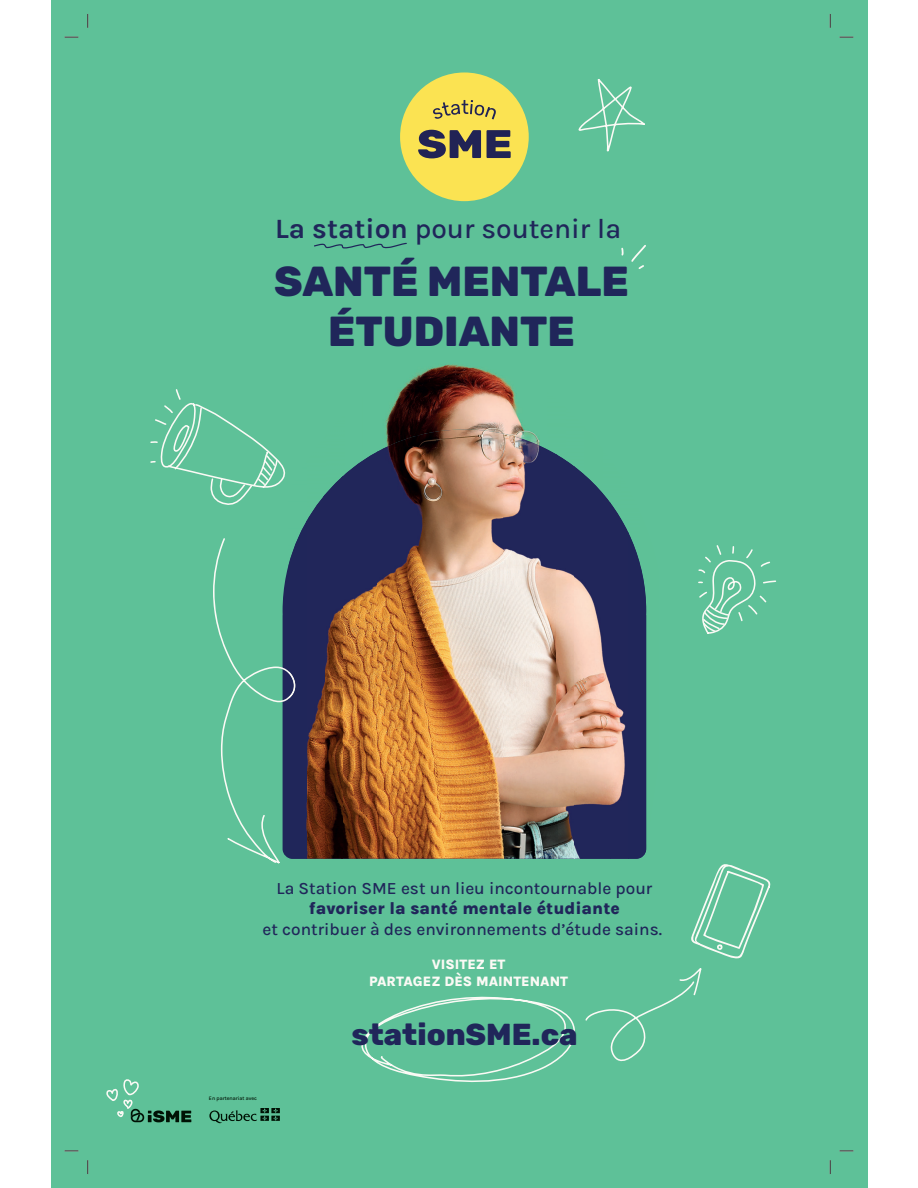
<style>
.page{position:relative;width:918px;height:1188px;background:#fff}
.page>*{position:absolute;margin:0;border:0;box-sizing:border-box;transform-origin:0 0}
.t1{font:800 42px/50.4px "Rubik";color:#20265a;text-align:center}
.t2{font:800 30.3px "Rubik";color:#20265a}
.t3{font:500 28.05px "Karla";color:#20265a}
.t4{font:500 17.1px "Karla";color:#20265a}
.t5{font:800 17.1px "Karla";color:#20265a}
.t6{font:800 13.95px/16.8px "Karla";color:#fbfaf5;text-align:center}
.t7{font:500 5.25px "Karla";color:#001104}
.s1{font-weight:700}
</style>
<div class="page">
<div style="left:51px;top:0;width:816px;height:1188px;background:#5ec198"></div>
<div style="left:400px;top:72px;width:129px;height:129px;background:#fbe352;border-radius:50%"></div>
<svg style="left:433px;top:100px;width:63px;height:19px"></svg>
<svg style="left:418px;top:130px;width:63px;height:28px"></svg>
<svg style="left:487px;top:130px;width:24px;height:28px"></svg>
<svg style="left:150px;top:389px;width:136px;height:116px"></svg>
<svg style="left:698px;top:545px;width:79px;height:89px"></svg>
<svg style="left:578px;top:79px;width:67px;height:73px"></svg>
<svg style="left:361px;top:996px;width:214px;height:87px"></svg>
<svg style="left:213px;top:538px;width:75px;height:326px"></svg>
<svg style="left:631px;top:245px;width:15px;height:24px"></svg>
<svg style="left:621px;top:247px;width:3px;height:9px"></svg>
<svg style="left:691px;top:864px;width:80px;height:95px"></svg>
<svg style="left:585px;top:968px;width:117px;height:94px"></svg>
<svg style="left:314px;top:242px;width:93px;height:7px"></svg>
<svg style="left:209px;top:1108px;width:71px;height:15px"></svg>
<svg style="left:107px;top:1079px;width:84px;height:43px"></svg>
<img style="left:385px;top:364px;width:138px;height:65px">
<img style="left:646px;top:604px;width:1px;height:247px">
<img style="left:378px;top:429px;width:179px;height:430px">
<img style="left:342px;top:451px;width:36px;height:408px">
<img style="left:557px;top:454px;width:18px;height:405px">
<img style="left:324px;top:477px;width:18px;height:382px">
<img style="left:575px;top:467px;width:35px;height:392px">
<img style="left:306px;top:496px;width:18px;height:363px">
<img style="left:610px;top:502px;width:18px;height:357px">
<div style="left:288px;top:522px;width:18px;height:337px;background:#20265a"></div>
<img style="left:628px;top:532px;width:18px;height:327px">
<img style="left:288px;top:671px;width:7px;height:28px">
<svg style="left:65px;top:37px;width:13px;height:1px"></svg>
<svg style="left:840px;top:37px;width:13px;height:1px"></svg>
<svg style="left:65px;top:1151px;width:13px;height:1px"></svg>
<svg style="left:840px;top:1151px;width:13px;height:1px"></svg>
<svg style="left:87px;top:14px;width:1px;height:14px"></svg>
<svg style="left:87px;top:1160px;width:1px;height:14px"></svg>
<svg style="left:830px;top:14px;width:1px;height:14px"></svg>
<svg style="left:830px;top:1160px;width:1px;height:14px"></svg>
<h3 class="t3" style="left:275px;top:212px;width:348px"><span class="s1">La station</span> pour soutenir la</h3>
<h1 class="t1" style="left:274px;top:257px;width:356px">SANTÉ MENTALE<br>ÉTUDIANTE</h1>
<p class="t4" style="left:276px;top:878px;width:377px">La Station SME est un lieu incontournable pour</p>
<p class="t5" style="left:309px;top:899px;width:312px">favoriser la santé mentale étudiante</p>
<p class="t4" style="left:262px;top:919px;width:401px">et contribuer à des environnements d’étude sains.</p>
<p class="t6" style="left:369px;top:956px;width:201px">VISITEZ ET<br>PARTAGEZ DÈS MAINTENANT</p>
<h2 class="t2" style="left:351px;top:1017px;width:228px">stationSME.ca</h2>
<p class="t7" style="left:209px;top:1095px;width:50px">En partenariat avec</p>
</div>
